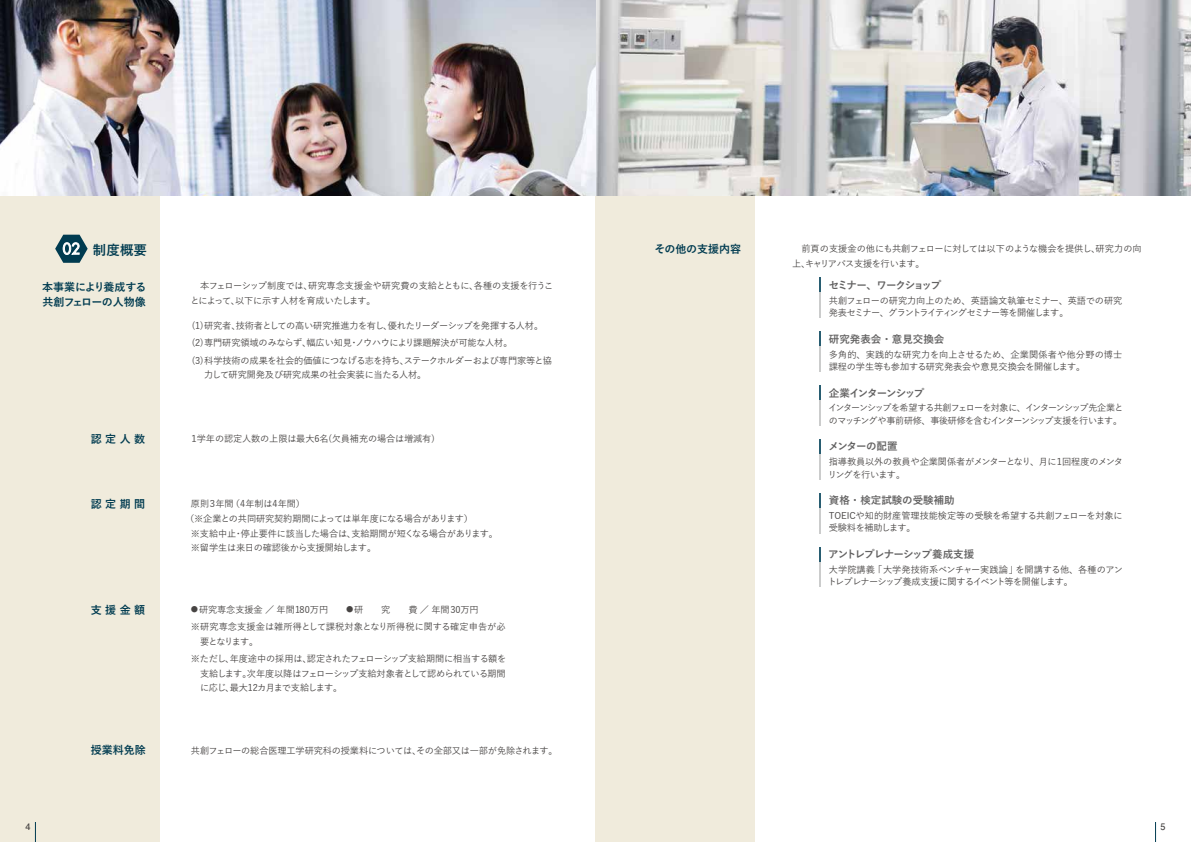
<style>
.page{position:relative;width:1191px;height:842px;background:#fff}
.page>*{position:absolute;margin:0;border:0;box-sizing:border-box;transform-origin:0 0}
.t1{font:700 13.5px "Yu Gothic";color:#003b50}
.t2{font:700 11px "Yu Gothic";color:#003b50}
.t3{font:700 11px/15px "Yu Gothic";letter-spacing:-.035em;color:#003b50}
.t4{font:700 10.5px "Yu Gothic";color:#636262}
.t5{font:700 10.5px "Yu Gothic";letter-spacing:-.07em;color:#636262}
.t6{font:700 10.5px "Yu Gothic";letter-spacing:-.12em;color:#636262}
.t7{font:700 10.5px "Yu Gothic";letter-spacing:-.11em;color:#636262}
.t8{font:500 9.2px/14.5px "Yu Gothic";letter-spacing:-.02em;color:#474443}
.t9{font:500 9.2px/12.5px "Yu Gothic";letter-spacing:-.05em;color:#474443}
.t10{font:500 9.2px/12.5px "Yu Gothic";letter-spacing:-.09em;color:#474443}
.t11{font:500 9.2px/14.5px "Yu Gothic";letter-spacing:.005em;color:#474443}
.t12{font:700 9px "Futo Go B101 Pro";color:#474443}
.s1{font-size:7.4px}
</style>
<div class="page">
<div style="left:595px;top:0;width:160px;height:842px;background:#f0ebdc"></div>
<div style="left:0;top:0;width:160px;height:842px;background:#f0ebdc"></div>
<img style="left:0;top:0;width:1191px;height:196px">
<svg style="left:55px;top:235px;width:33px;height:28px"></svg>
<hr style="left:819px;top:292px;width:2px;height:26px;background:#cbcccc">
<svg style="left:819px;top:277px;width:2px;height:15px"></svg>
<hr style="left:819px;top:346px;width:2px;height:26px;background:#cbcccc">
<svg style="left:819px;top:331px;width:2px;height:15px"></svg>
<hr style="left:819px;top:400px;width:2px;height:25px;background:#cbcccc">
<svg style="left:819px;top:385px;width:2px;height:15px"></svg>
<hr style="left:819px;top:454px;width:2px;height:25px;background:#cbcccc">
<svg style="left:819px;top:439px;width:2px;height:15px"></svg>
<hr style="left:819px;top:508px;width:2px;height:25px;background:#cbcccc">
<svg style="left:819px;top:493px;width:2px;height:15px"></svg>
<hr style="left:819px;top:562px;width:2px;height:25px;background:#cbcccc">
<svg style="left:819px;top:547px;width:2px;height:15px"></svg>
<svg style="left:1155px;top:822px;width:1px;height:20px"></svg>
<svg style="left:35px;top:822px;width:1px;height:20px"></svg>
<h1 class="t1" style="left:93px;top:243px;width:56px">制度概要</h1>
<p class="t3" style="left:42px;top:279px;width:106px">本事業により養成する共創フェローの人物像</p>
<p class="t8" style="left:190px;top:277px;width:364px">　本フェローシップ制度では、研究専念支援金や研究費の支給とともに、各種の支援を行うことによって、以下に示す人材を育成いたします。</p>
<p class="t8" style="left:192px;top:316px;width:361px;line-height:17.3px">(1)研究者、技術者としての高い研究推進力を有し、優れたリーダーシップを発揮する人材。(2)専門研究領域のみならず、幅広い知見・ノウハウにより課題解決が可能な人材。<br>(3)科学技術の成果を社会的価値につなげる志を持ち、ステークホルダーおよび専門家等と協</p>
<p class="t8" style="left:204px;top:366px;width:224px">力して研究開発及び研究成果の社会実装に当たる人材。</p>
<p class="t2" style="left:91px;top:432px;width:56px">認定人数</p>
<p class="t8" style="left:189px;top:430px;width:247px">１学年の認定人数の上限は最大6名(欠員補充の場合は増減有)</p>
<p class="t2" style="left:91px;top:498px;width:56px">認定期間</p>
<p class="t2" style="left:91px;top:604px;width:56px">支援金額</p>
<p class="t8" style="left:185px;top:495px;width:289px;text-indent:6px">原則３年間（4年制は4年間）<br>（※企業との共同研究契約期間によっては単年度になる場合があります）</p>
<p class="t8" style="left:191px;top:525px;width:308px">※支給中止・停止要件に該当した場合は、支給期間が短くなる場合があります。※留学生は来日の確認後から支援開始します。</p>
<p class="t8" style="left:191px;top:601px;width:289px"><span class="s1">●</span>研究専念支援金 ／ 年間180万円　　<span class="s1">●</span>研　　究　　費 ／ 年間30万円</p>
<p class="t11" style="left:200px;top:619px;width:307px;text-indent:-9px">※研究専念支援金は雑所得として課税対象となり所得税に関する確定申告が必要となります。</p>
<p class="t8" style="left:200px;top:650px;width:308px;text-align:justify;text-indent:-9px">※ただし、年度途中の採用は、認定されたフェローシップ支給期間に相当する額を支給します。次年度以降はフェローシップ支給対象者として認められている期間に応じ、最大12カ月まで支給します。</p>
<p class="t2" style="left:91px;top:744px;width:56px">授業料免除</p>
<p class="t8" style="left:191px;top:742px;width:368px">共創フェローの総合医理工学研究科の授業料については、その全部又は一部が免除されます。</p>
<p class="t2" style="left:654px;top:242px;width:88px">その他の支援内容</p>
<p class="t8" style="left:792px;top:240px;width:351px">　前頁の支援金の他にも共創フェローに対しては以下のような機会を提供し、研究力の向上、キャリアパス支援を行います。</p>
<p class="t9" style="left:829px;top:293px;width:295px">共創フェローの研究力向上のため、英語論文執筆セミナー、英語での研究発表セミナー、グラントライティングセミナー等を開催します。</p>
<p class="t6" style="left:828px;top:279px;width:114px">セミナー、ワークショップ</p>
<p class="t4" style="left:829px;top:333px;width:117px">研究発表会・意見交換会</p>
<p class="t8" style="left:829px;top:347px;width:295px;line-height:12.5px">多角的、実践的な研究力を向上させるため、企業関係者や他分野の博士課程の学生等も参加する研究発表会や意見交換会を開催します。</p>
<p class="t7" style="left:829px;top:387px;width:97px">企業インターンシップ</p>
<p class="t10" style="left:828px;top:401px;width:297px">インターンシップを希望する共創フェローを対象に、インターンシップ先企業とのマッチングや事前研修、事後研修を含むインターンシップ支援を行います。</p>
<p class="t5" style="left:828px;top:441px;width:71px">メンターの配置</p>
<p class="t8" style="left:828px;top:454px;width:296px;line-height:12.5px">指導教員以外の教員や企業関係者がメンターとなり、月に１回程度のメンタリングを行います。</p>
<p class="t4" style="left:829px;top:494px;width:127px">資格・検定試験の受験補助</p>
<p class="t8" style="left:829px;top:508px;width:295px;line-height:12.5px">TOEICや知的財産管理技能検定等の受験を希望する共創フェローを対象に受験料を補助します。</p>
<p class="t5" style="left:828px;top:548px;width:148px">アントレプレナーシップ養成支援</p>
<p class="t9" style="left:827px;top:562px;width:296px">大学院講義「大学発技術系ベンチャー実践論」を開講する他、各種のアントレプレナーシップ養成支援に関するイベント等を開催します。</p>
<p class="t12" style="left:26px;top:819px;width:7px">4</p>
<p class="t12" style="left:1160px;top:819px;width:7px">5</p>
</div>
